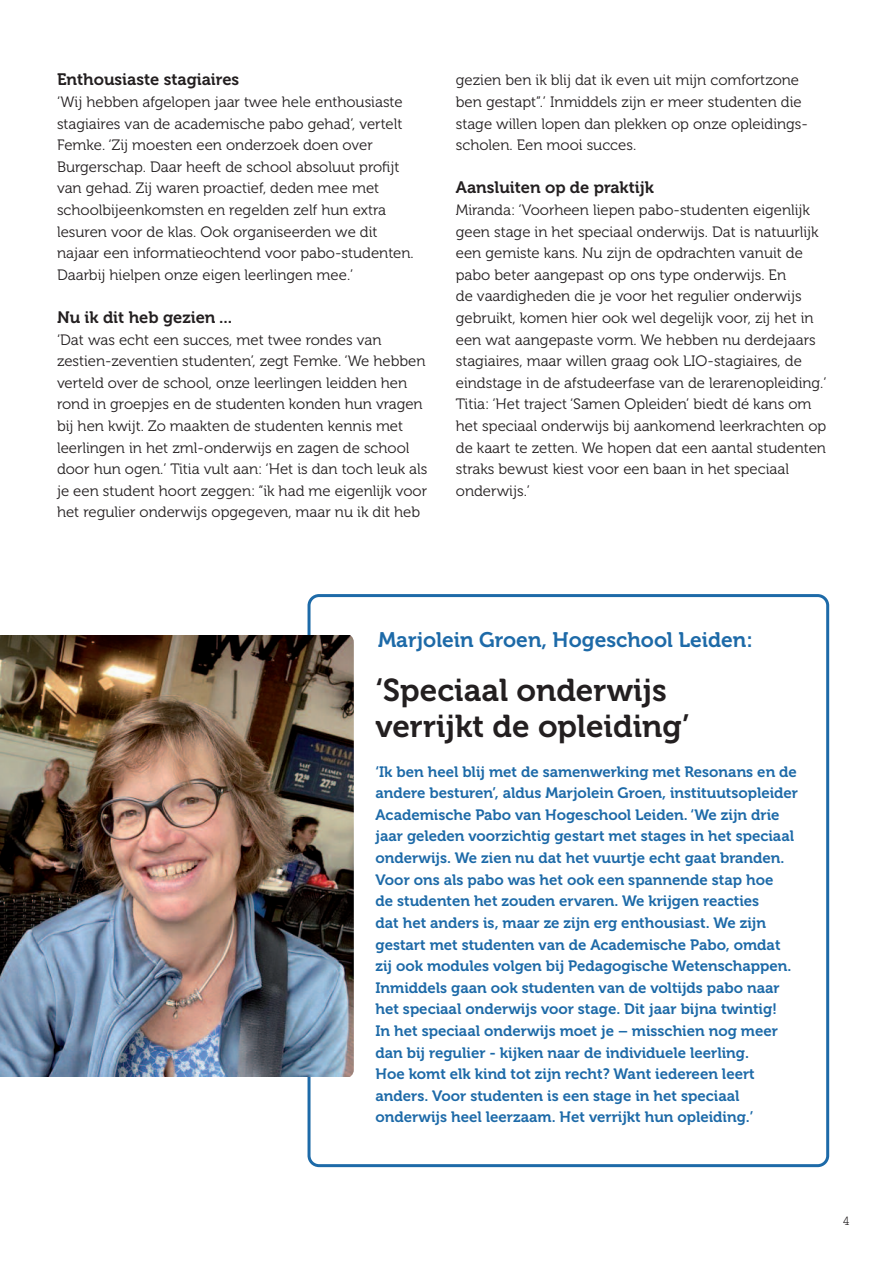
<style>
.page{position:relative;width:893px;height:1263px;background:#fff}
.page>*{position:absolute;margin:0;border:0;box-sizing:border-box;transform-origin:0 0}
.t1{font:31.5px/36px "Museo 700";color:#231f20}
.t2{font:21px "Museo 700";color:#1d6aa8}
.t3{font:16.5px "Museo 700";color:#231f20}
.t4{font:15px/21.6px "Museo 300";color:#231f20}
.t5{font:15px/21.6px "Museo 700";color:#1d6aa8}
.t6{font:13.5px "Courier";color:#231f20}
</style>
<div class="page">
<svg style="left:308px;top:594px;width:521px;height:573px"></svg>
<img style="left:0;top:635px;width:354px;height:441px">
<p class="t3" style="left:57px;top:74px;width:184px">enthousiaste stagiaires</p>
<p class="t4" style="left:57px;top:92px;width:358px">‘Wij hebben afgelopen jaar twee hele enthousiaste stagiaires van de academische pabo gehad’, vertelt Femke. ‘Zij moesten een onderzoek doen over Burgerschap. Daar heeft de school absoluut profijt van gehad. Zij waren proactief, deden mee met schoolbijeenkomsten en regelden zelf hun extra lesuren voor de klas. Ook organiseerden we dit najaar een informatieochtend voor pabo-studenten.<br>Daarbij hielpen onze eigen leerlingen mee.’</p>
<p class="t3" style="left:57px;top:311px;width:177px">nu ik dit heb gezien ...</p>
<p class="t4" style="left:57px;top:330px;width:372px">‘Dat was echt een succes, met twee rondes van zestien-zeventien studenten’, zegt Femke. ‘We hebben verteld over de school, onze leerlingen leidden hen rond in groepjes en de studenten konden hun vragen bij hen kwijt. Zo maakten de studenten kennis met leerlingen in het zml-onderwijs en zagen de school door hun ogen.’ Titia vult aan: ‘Het is dan toch leuk als je een student hoort zeggen: “ik had me eigenlijk voor het regulier onderwijs opgegeven, maar nu ik dit heb</p>
<p class="t4" style="left:456px;top:71px;width:354px">gezien ben ik blij dat ik even uit mijn comfortzone ben gestapt”.’ Inmiddels zijn er meer studenten die stage willen lopen dan plekken op onze opleidings&shy;scholen. Een mooi succes.</p>
<p class="t3" style="left:456px;top:182px;width:200px">aansluiten op de praktijk</p>
<p class="t4" style="left:456px;top:200px;width:372px">Miranda: ‘Voorheen liepen pabo-studenten eigenlijk geen stage in het speciaal onderwijs. Dat is natuurlijk een gemiste kans. Nu zijn de opdrachten vanuit de pabo beter aangepast op ons type onderwijs. En<br>de vaardigheden die je voor het regulier onderwijs gebruikt, komen hier ook wel degelijk voor, zij het in een wat aangepaste vorm. We hebben nu derdejaars stagiaires, maar willen graag ook LIO-stagiaires, de eindstage in de afstudeerfase van de lerarenopleiding.’ Titia: ‘Het traject ‘Samen Opleiden’ biedt dé kans om het speciaal onderwijs bij aankomend leerkrachten op de kaart te zetten. We hopen dat een aantal studenten straks bewust kiest voor een baan in het speciaal onderwijs.’</p>
<h2 class="t2" style="left:378px;top:632px;width:376px">Marjolein Groen, Hogeschool leiden:</h2>
<h1 class="t1" style="left:375px;top:675px;width:316px">‘Speciaal onderwijs verrijkt de opleiding’</h1>
<p class="t5" style="left:375px;top:762px;width:424px">‘Ik ben heel blij met de samenwerking met Resonans en de andere besturen’, aldus Marjolein Groen, instituutsopleider academische pabo van Hogeschool leiden. ‘we zijn drie jaar geleden voorzichtig gestart met stages in het speciaal onderwijs. we zien nu dat het vuurtje echt gaat branden.<br>Voor ons als pabo was het ook een spannende stap hoe<br>de studenten het zouden ervaren. we krijgen reacties<br>dat het anders is, maar ze zijn erg enthousiast. we zijn gestart met studenten van de academische pabo, omdat zij ook modules volgen bij pedagogische wetenschappen.<br>Inmiddels gaan ook studenten van de voltijds pabo naar het speciaal onderwijs voor stage. dit jaar bijna twintig!<br>In het speciaal onderwijs moet je – misschien nog meer dan bij regulier - kijken naar de individuele leerling.<br>Hoe komt elk kind tot zijn recht? want iedereen leert anders. Voor studenten is een stage in het speciaal onderwijs heel leerzaam. Het verrijkt hun opleiding.’</p>
<p class="t6" style="left:843px;top:1216px;width:10px">4</p>
</div>
